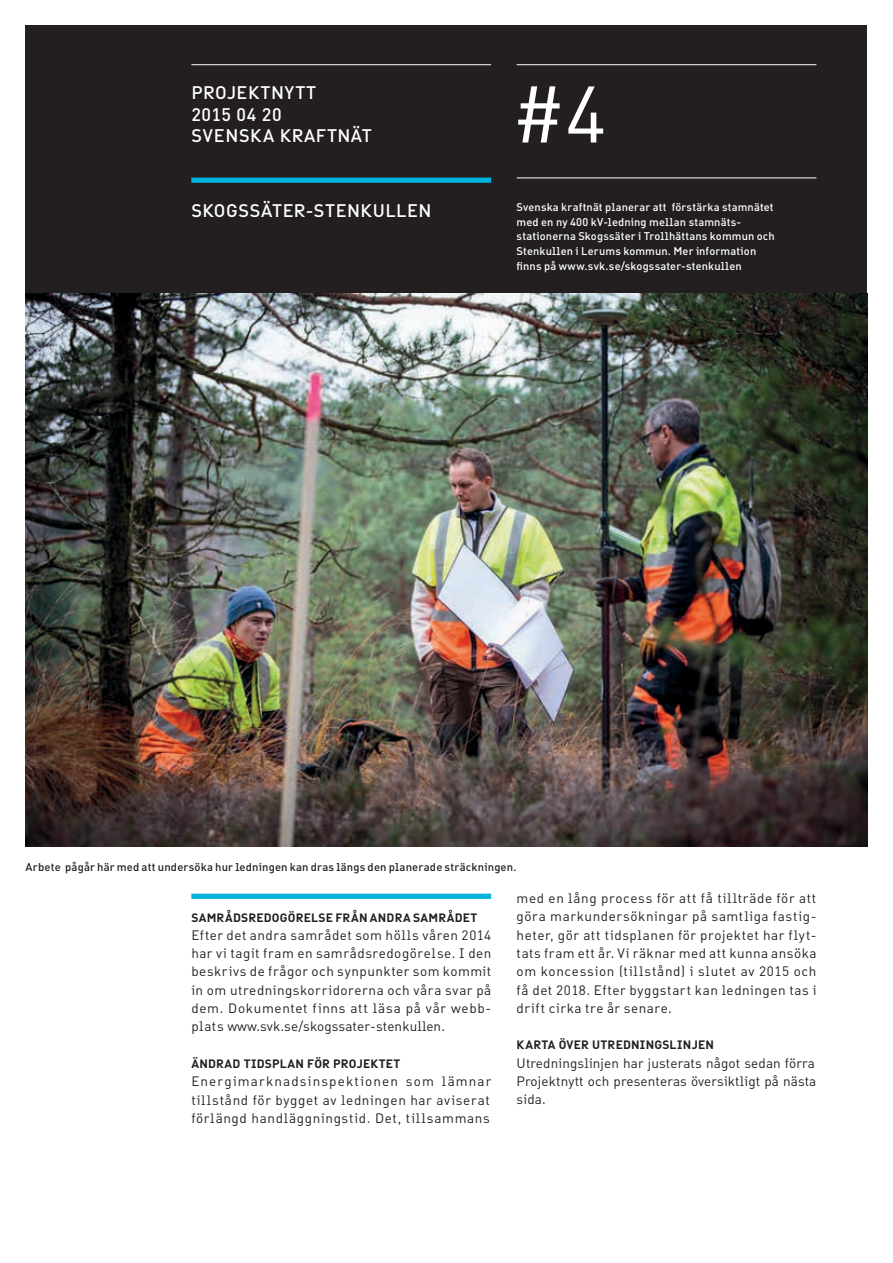
<style>
.page{position:relative;width:893px;height:1263px;background:#fff}
.page>*{position:absolute;margin:0;border:0;box-sizing:border-box;transform-origin:0 0}
.t1{font:78.75px "DIN For Powernet";color:#fff}
.t2{font:500 18px/21.6px "DIN For Powernet";letter-spacing:.035em;color:#fff}
.t3{font:13.5px/18.3px "DIN For Powernet";letter-spacing:.035em;color:#231f20;text-align:justify}
.t4{font:700 12px "DIN For Powernet";letter-spacing:.02em;color:#231f20}
.t5{font:500 11.25px "DIN For Powernet";letter-spacing:.015em;color:#231f20}
.t6{font:500 11.1px/14.5px "DIN For Powernet";letter-spacing:.01em;color:#fff}
</style>
<div class="page">
<div style="left:26px;top:26px;width:841px;height:272px;background:#231f20"></div>
<hr style="left:191px;top:64px;width:300px;height:1px;background:#fff">
<div style="left:191px;top:178px;width:300px;height:5px;background:#00b3dc"></div>
<hr style="left:517px;top:178px;width:299px;height:1px;background:#fff">
<hr style="left:517px;top:64px;width:299px;height:1px;background:#fff">
<img style="left:26px;top:293px;width:841px;height:554px">
<div style="left:191px;top:894px;width:300px;height:5px;background:#00b3dc"></div>
<h2 class="t2" style="left:191px;top:82px;width:182px">PROJEKTNYTT<br>2015 04 20<br>SVENSKA KRAFTNÄT</h2>
<h1 class="t1" style="left:512px;top:65px;width:96px">#4</h1>
<h2 class="t2" style="left:191px;top:199px;width:242px">SKOGSSÄTER-STENKULLEN</h2>
<p class="t6" style="left:517px;top:200px;width:260px">Svenska kraftnät planerar att förstärka stamnätet med en ny 400 kV-ledning mellan stamnäts&shy;stationerna Skogssäter i Trollhättans kommun och Stenkullen i Lerums kommun. Mer information finns på www.svk.se/skogssater-stenkullen</p>
<p class="t5" style="left:26px;top:860px;width:493px">Arbete pågår här med att undersöka hur ledningen kan dras längs den planerade sträckningen.</p>
<p class="t4" style="left:191px;top:909px;width:288px">SAMRÅDSREDOGÖRELSE FRÅN ANDRA SAMRÅDET</p>
<p class="t3" style="left:191px;top:926px;width:302px">Efter det andra samrådet som hölls våren 2014 har vi tagit fram en samrådsredogörelse. I den beskrivs de frågor och synpunkter som kommit in om utredningskorridorerna och våra svar på dem. Dokumentet finns att läsa på vår webb&shy;plats www.svk.se/skogssater-stenkullen.</p>
<p class="t4" style="left:191px;top:1056px;width:97px">ÄNDRAD TIDSPLAN</p>
<p class="t4" style="left:307px;top:1056px;width:9px">FÖR</p>
<p class="t4" style="left:333px;top:1056px;width:54px">PROJEKTET</p>
<p class="t3" style="left:191px;top:1072px;width:301px">Energimarknadsinspektionen som lämnar tillstånd för bygget av ledningen har aviserat förlängd handläggningstid. Det, tillsammans</p>
<p class="t3" style="left:517px;top:889px;width:301px">med en lång process för att få tillträde för att göra markundersökningar på samtliga fastig&shy;heter, gör att tidsplanen för projektet har flyt&shy;tats fram ett år. Vi räknar med att kunna ansöka om koncession (tillstånd) i slutet av 2015 och få det 2018. Efter byggstart kan ledningen tas i drift cirka tre år senare.</p>
<p class="t4" style="left:517px;top:1037px;width:199px">KARTA ÖVER UTREDNINGSLINJEN</p>
<p class="t3" style="left:517px;top:1053px;width:301px">Utredningslinjen har justerats något sedan förra Projektnytt och presenteras översiktligt på nästa sida.</p>
</div>
